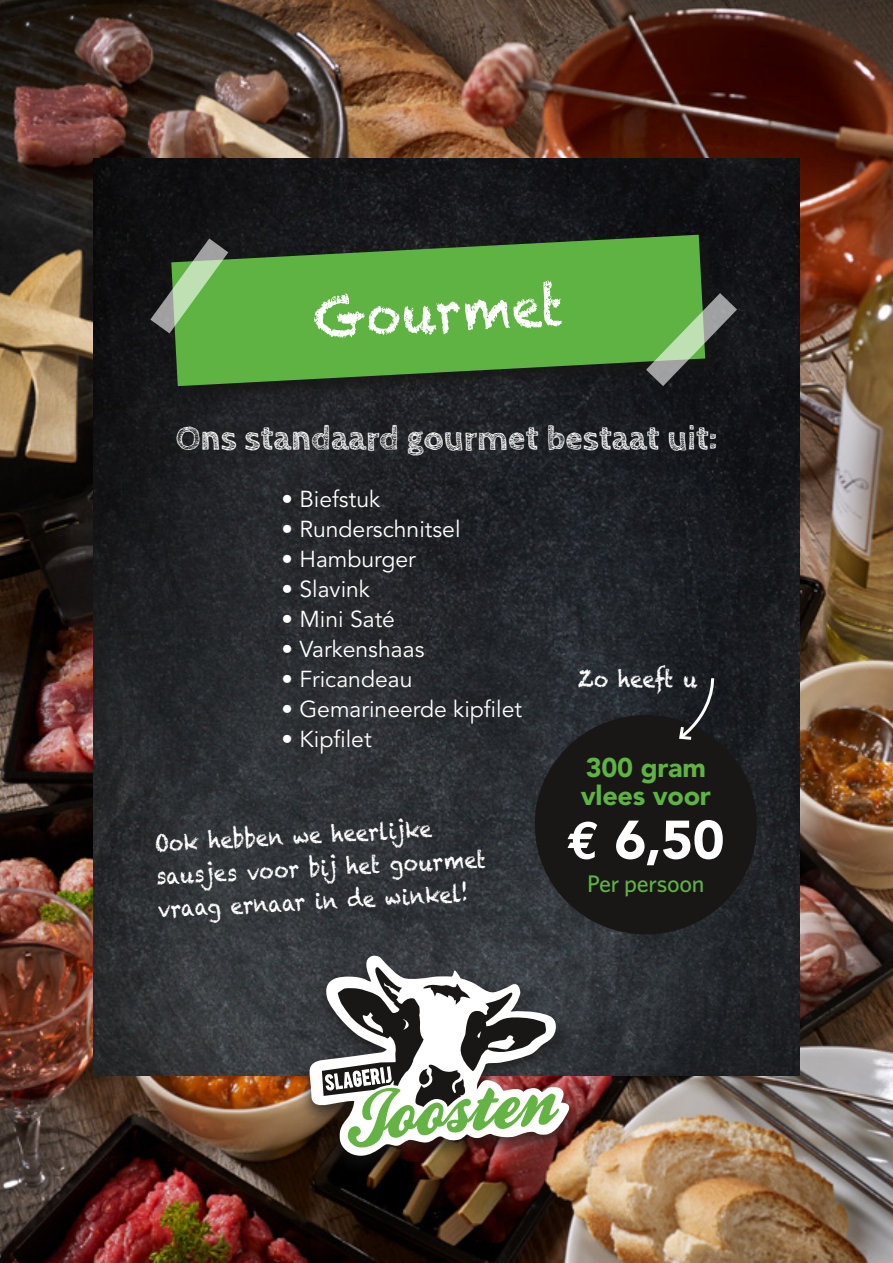
<style>
.page{position:relative;width:893px;height:1263px;background:#fff}
.page>*{position:absolute;margin:0;border:0;box-sizing:border-box;transform-origin:0 0}
.t1{font:55.5px "Chalkduster";color:#fff;scale:.86 1}
.t2{font:900 53.85px "Avenir";color:#fff}
.t3{font:700 34.95px "Cabin Sketch";color:#fff}
.t4{font:900 27px/27.9px "Avenir";letter-spacing:-.01em;color:#5eb342}
.t5{font:500 24px "Whitney";letter-spacing:-.01em;color:#5eb342}
.t6{font:23.1px/33px "Chalkduster";color:#fff;scale:.86 1}
.t7{font:22.95px "Avenir";color:#fff}
.s1{font-family:"Euro Mono";font-weight:700}
</style>
<div class="page">
<img style="left:0;top:0;width:893px;height:1263px">
<img style="left:94px;top:159px;width:705px;height:917px">
<div style="left:296px;top:948px;width:287px;height:228px;background:#181716;opacity:.75"></div>
<svg style="left:309px;top:955px;width:261px;height:201px;background:#5a4d4d"></svg>
<svg style="left:322px;top:966px;width:237px;height:182px"></svg>
<div style="left:535px;top:715px;width:222px;height:219px;background:#181716;border-radius:50%"></div>
<div style="left:170px;top:234px;width:551px;height:168px;background:#181716;opacity:.75"></div>
<svg style="left:171px;top:235px;width:534px;height:151px;background:#52983b"></svg>
<svg style="left:646px;top:293px;width:91px;height:93px;background:#5a7a51"></svg>
<svg style="left:150px;top:238px;width:78px;height:95px;background:#5f8354"></svg>
<svg style="left:677px;top:675px;width:38px;height:65px"></svg>
<h1 class="t1" style="left:312px;top:286px;width:292px;rotate:-3deg">Gourmet</h1>
<h3 class="t3" style="left:176px;top:419px;width:543px">Ons standaard gourmet bestaat uit:</h3>
<p class="t7" style="left:282px;top:485px;width:100px">• Biefstuk</p>
<p class="t7" style="left:282px;top:515px;width:180px">• Runderschnitsel</p>
<p class="t7" style="left:282px;top:545px;width:136px">• Hamburger</p>
<p class="t7" style="left:282px;top:576px;width:90px">• Slavink</p>
<p class="t7" style="left:282px;top:606px;width:115px">• Mini Saté</p>
<p class="t7" style="left:282px;top:636px;width:144px">• Varkenshaas</p>
<p class="t7" style="left:282px;top:666px;width:132px">• Fricandeau</p>
<p class="t7" style="left:282px;top:696px;width:242px">• Gemarineerde kipfilet</p>
<p class="t7" style="left:282px;top:726px;width:92px">• Kipfilet</p>
<p class="t6" style="left:578px;top:663px;width:140px">Zo heeft u</p>
<p class="t6" style="left:154px;top:827px;width:385px;rotate:-3deg">Ook hebben we heerlijke sausjes voor bij het gourmet vraag ernaar in de winkel!</p>
<p class="t4" style="left:581px;top:753px;width:132px">300 gram vlees voor</p>
<h2 class="t2" style="left:567px;top:807px;width:159px"><span class="s1">€</span> 6,50</h2>
<p class="t5" style="left:587px;top:869px;width:119px">Per persoon</p>
</div>
